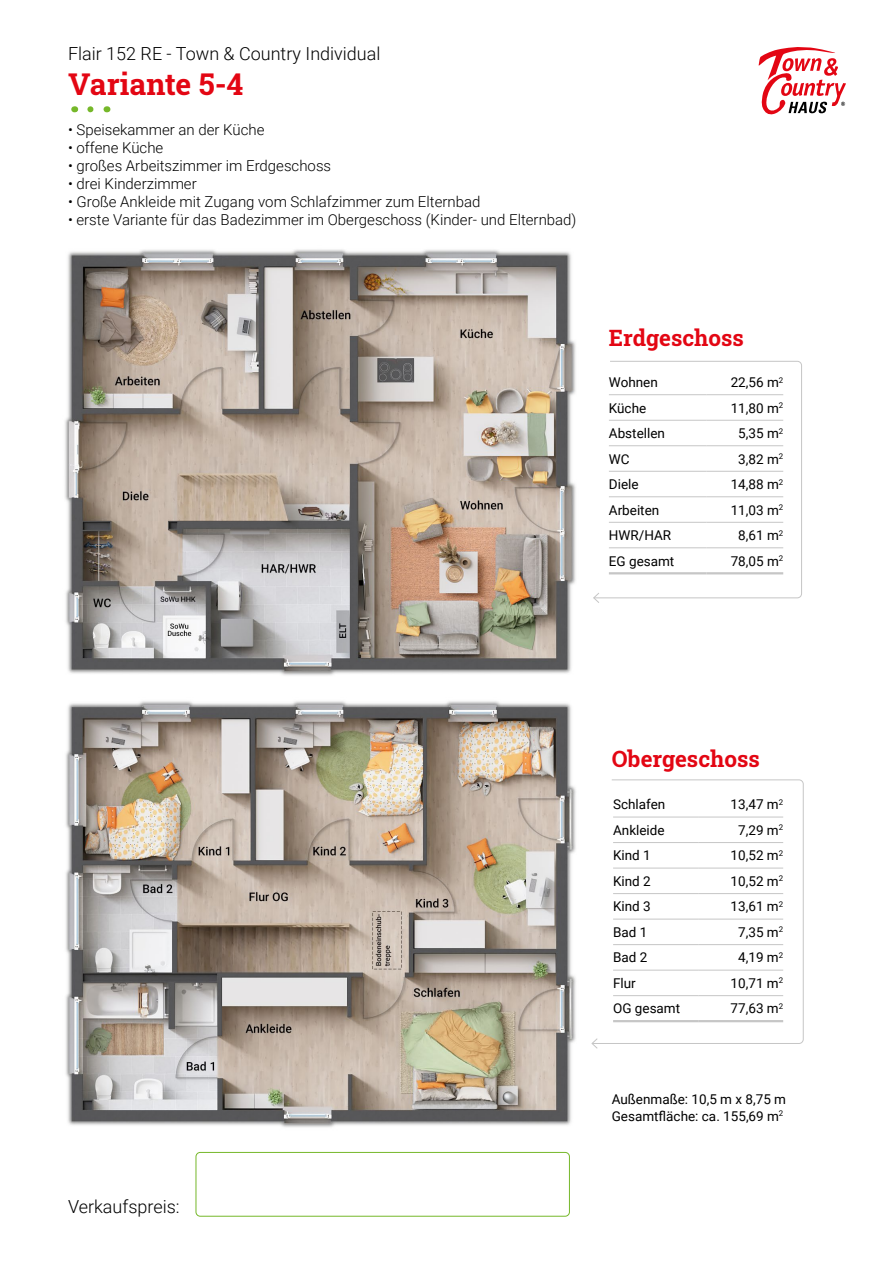
<style>
.page{position:relative;width:893px;height:1263px;background:#fff}
.page>*{position:absolute;margin:0;border:0;box-sizing:border-box;transform-origin:0 0}
.t1{font:30px "Roboto Slab";color:#e30613}
.t2{font:22.5px "Roboto Slab";color:#e30613}
.t3{font:300 18px "Roboto";color:#000}
.t4{font:300 15px "Roboto";color:#000}
.t5{font:13.5px/16.2px "Roboto";color:#000}
</style>
<div class="page">
<svg style="left:758px;top:47px;width:88px;height:67px"></svg>
<img style="left:65px;top:249px;width:561px;height:427px">
<img style="left:66px;top:701px;width:510px;height:426px">
<svg style="left:593px;top:361px;width:209px;height:238px"></svg>
<svg style="left:593px;top:592px;width:7px;height:12px"></svg>
<hr style="left:609px;top:471px;width:98px;height:1px;background:#c6c6c6">
<hr style="left:707px;top:471px;width:76px;height:1px;background:#c6c6c6">
<hr style="left:609px;top:394px;width:98px;height:1px;background:#c6c6c6">
<hr style="left:707px;top:394px;width:76px;height:1px;background:#c6c6c6">
<hr style="left:609px;top:420px;width:98px;height:1px;background:#c6c6c6">
<hr style="left:609px;top:445px;width:98px;height:1px;background:#c6c6c6">
<hr style="left:707px;top:420px;width:76px;height:1px;background:#c6c6c6">
<hr style="left:707px;top:445px;width:76px;height:1px;background:#c6c6c6">
<hr style="left:609px;top:496px;width:98px;height:1px;background:#c6c6c6">
<hr style="left:609px;top:522px;width:98px;height:1px;background:#c6c6c6">
<hr style="left:707px;top:496px;width:76px;height:1px;background:#c6c6c6">
<hr style="left:707px;top:522px;width:76px;height:1px;background:#c6c6c6">
<hr style="left:609px;top:547px;width:98px;height:1px;background:#c6c6c6">
<hr style="left:707px;top:547px;width:76px;height:1px;background:#c6c6c6">
<hr style="left:609px;top:572px;width:98px;height:2px;background:#c6c6c6">
<hr style="left:707px;top:572px;width:76px;height:2px;background:#c6c6c6">
<svg style="left:598px;top:779px;width:206px;height:265px"></svg>
<svg style="left:591px;top:1038px;width:7px;height:11px"></svg>
<hr style="left:613px;top:817px;width:85px;height:1px;background:#c6c6c6">
<hr style="left:613px;top:842px;width:85px;height:1px;background:#c6c6c6">
<hr style="left:698px;top:817px;width:85px;height:1px;background:#c6c6c6">
<hr style="left:698px;top:842px;width:85px;height:1px;background:#c6c6c6">
<hr style="left:613px;top:868px;width:85px;height:1px;background:#c6c6c6">
<hr style="left:698px;top:868px;width:85px;height:1px;background:#c6c6c6">
<hr style="left:613px;top:893px;width:85px;height:1px;background:#c6c6c6">
<hr style="left:613px;top:919px;width:85px;height:1px;background:#c6c6c6">
<hr style="left:698px;top:893px;width:85px;height:1px;background:#c6c6c6">
<hr style="left:698px;top:919px;width:85px;height:1px;background:#c6c6c6">
<hr style="left:613px;top:944px;width:85px;height:1px;background:#c6c6c6">
<hr style="left:613px;top:970px;width:85px;height:1px;background:#c6c6c6">
<hr style="left:698px;top:944px;width:85px;height:1px;background:#c6c6c6">
<hr style="left:698px;top:970px;width:85px;height:1px;background:#c6c6c6">
<hr style="left:613px;top:995px;width:85px;height:1px;background:#c6c6c6">
<hr style="left:698px;top:995px;width:85px;height:1px;background:#c6c6c6">
<hr style="left:613px;top:1020px;width:85px;height:2px;background:#c6c6c6">
<hr style="left:698px;top:1020px;width:85px;height:2px;background:#c6c6c6">
<svg style="left:90px;top:106px;width:4px;height:6px"></svg>
<div style="left:196px;top:1152px;width:374px;height:64px;border:1px solid #76b82a;border-radius:4px"></div>
<h3 class="t3" style="left:68px;top:41px;width:314px">Flair 152 RE - Town &amp; Country Individual</h3>
<h1 class="t1" style="left:68px;top:63px;width:177px">Variante 5-4</h1>
<p class="t4" style="left:68px;top:119px;width:198px">• Speisekammer an der Küche</p>
<p class="t4" style="left:68px;top:137px;width:97px">• offene Küche</p>
<p class="t4" style="left:68px;top:155px;width:265px">• großes Arbeitszimmer im Erdgeschoss</p>
<p class="t4" style="left:68px;top:173px;width:130px">• drei Kinderzimmer</p>
<p class="t4" style="left:68px;top:191px;width:414px">• Große Ankleide mit Zugang vom Schlafzimmer zum Elternbad</p>
<p class="t4" style="left:68px;top:209px;width:510px">• erste Variante für das Badezimmer im Obergeschoss (Kinder- und Elternbad)</p>
<h2 class="t2" style="left:609px;top:322px;width:136px">Erdgeschoss</h2>
<p class="t5" style="left:609px;top:374px;width:50px">Wohnen</p>
<p class="t5" style="left:731px;top:374px;width:54px">22,56 m<sup>2</sup></p>
<p class="t5" style="left:609px;top:399px;width:39px">Küche</p>
<p class="t5" style="left:731px;top:399px;width:54px">11,80 m<sup>2</sup></p>
<p class="t5" style="left:609px;top:425px;width:58px">Abstellen</p>
<p class="t5" style="left:738px;top:425px;width:46px">5,35 m<sup>2</sup></p>
<p class="t5" style="left:609px;top:450px;width:22px">WC</p>
<p class="t5" style="left:738px;top:450px;width:46px">3,82 m<sup>2</sup></p>
<p class="t5" style="left:609px;top:476px;width:31px">Diele</p>
<p class="t5" style="left:731px;top:476px;width:54px">14,88 m<sup>2</sup></p>
<p class="t5" style="left:609px;top:501px;width:52px">Arbeiten</p>
<p class="t5" style="left:731px;top:501px;width:54px">11,03 m<sup>2</sup></p>
<p class="t5" style="left:609px;top:527px;width:64px">HWR/HAR</p>
<p class="t5" style="left:738px;top:527px;width:46px">8,61 m<sup>2</sup></p>
<p class="t5" style="left:609px;top:552px;width:67px">EG gesamt</p>
<p class="t5" style="left:731px;top:552px;width:54px">78,05 m<sup>2</sup></p>
<h3 class="t3" style="left:68px;top:1194px;width:113px">Verkaufspreis:</h3>
<h2 class="t2" style="left:612px;top:743px;width:150px">Obergeschoss</h2>
<p class="t5" style="left:613px;top:796px;width:54px">Schlafen</p>
<p class="t5" style="left:731px;top:796px;width:54px">13,47 m<sup>2</sup></p>
<p class="t5" style="left:613px;top:821px;width:53px">Ankleide</p>
<p class="t5" style="left:738px;top:821px;width:46px">7,29 m<sup>2</sup></p>
<p class="t5" style="left:613px;top:847px;width:39px">Kind 1</p>
<p class="t5" style="left:731px;top:847px;width:54px">10,52 m<sup>2</sup></p>
<p class="t5" style="left:613px;top:872px;width:39px">Kind 2</p>
<p class="t5" style="left:731px;top:872px;width:54px">10,52 m<sup>2</sup></p>
<p class="t5" style="left:613px;top:898px;width:39px">Kind 3</p>
<p class="t5" style="left:731px;top:898px;width:54px">13,61 m<sup>2</sup></p>
<p class="t5" style="left:613px;top:923px;width:36px">Bad 1</p>
<p class="t5" style="left:738px;top:923px;width:46px">7,35 m<sup>2</sup></p>
<p class="t5" style="left:613px;top:949px;width:36px">Bad 2</p>
<p class="t5" style="left:738px;top:949px;width:46px">4,19 m<sup>2</sup></p>
<p class="t5" style="left:613px;top:974px;width:24px">Flur</p>
<p class="t5" style="left:731px;top:974px;width:54px">10,71 m<sup>2</sup></p>
<p class="t5" style="left:613px;top:1000px;width:69px">OG gesamt</p>
<p class="t5" style="left:731px;top:1000px;width:54px">77,63 m<sup>2</sup></p>
<p class="t5" style="left:612px;top:1091px;width:176px">Außenmaße: 10,5 m x 8,75 m<br>Gesamtfläche: ca. 155,69 m<sup>2</sup></p>
</div>
